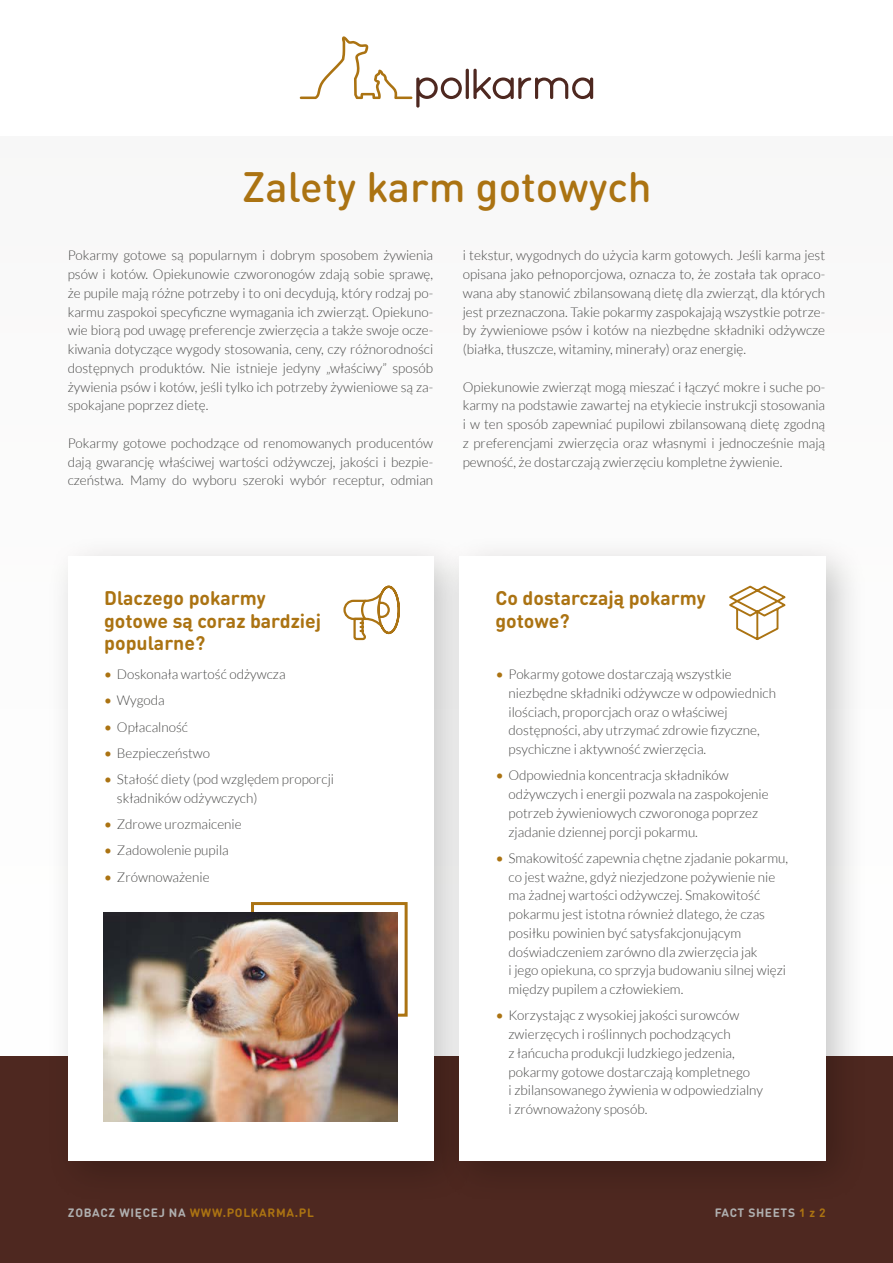
<style>
.page{position:relative;width:893px;height:1263px;background:#fff}
.page>*{position:absolute;margin:0;border:0;box-sizing:border-box;transform-origin:0 0}
.t1{font:500 42px "DIN Round Pro Pl";color:#ab7312}
.t2{font:700 19.5px/22.5px "DIN Round Pro Pl";color:#ab7312}
.t3{font:300 13.5px/18.8px "Lato";color:#484847}
.t4{font:700 12px "DIN Round Pro Pl";letter-spacing:.055em;color:#ab7312}
.t5{font:700 12px "DIN Round Pro Pl";letter-spacing:.045em;color:#afafaf}
.s1{font-weight:400;color:#ab7312}
.s2{color:#afafaf}
.s3{color:#ab7312}
</style>
<div class="page">
<div style="left:0;top:136px;width:893px;height:1127px;background:#fafafa"></div>
<div style="left:0;top:1056px;width:893px;height:207px;background:#4e2820"></div>
<div style="left:46px;top:534px;width:431px;height:670px;background:#000;opacity:.22"></div>
<div style="left:68px;top:556px;width:365px;height:604px;background:#fff"></div>
<div style="left:436px;top:534px;width:433px;height:670px;background:#000;opacity:.22"></div>
<div style="left:459px;top:556px;width:366px;height:604px;background:#fff"></div>
<svg style="left:343px;top:585px;width:57px;height:56px"></svg>
<svg style="left:729px;top:585px;width:57px;height:55px"></svg>
<div style="left:251px;top:902px;width:157px;height:115px;border:3px solid #ab7312"></div>
<img style="left:104px;top:912px;width:293px;height:209px">
<svg style="left:300px;top:36px;width:162px;height:72px"></svg>
<hr style="left:466px;top:69px;width:3px;height:30px;background:#4e2820;border-radius:2px">
<svg style="left:473px;top:69px;width:120px;height:30px"></svg>
<h1 class="t1" style="left:242px;top:158px;width:411px">Zalety karm gotowych</h1>
<p class="t3" style="left:68px;top:246px;width:367px;text-align:justify">Pokarmy gotowe są popularnym i dobrym sposobem żywienia psów i kotów. Opiekunowie czworonogów zdają sobie sprawę, że pupile mają różne potrzeby i to oni decydują, który rodzaj po&shy;karmu zaspokoi specyficzne wymagania ich zwierząt. Opiekuno&shy;wie biorą pod uwagę preferencje zwierzęcia a także swoje ocze&shy;kiwania dotyczące wygody stosowania, ceny, czy różnorodności dostępnych produktów. Nie istnieje jedyny „właściwy” sposób żywienia psów i kotów, jeśli tylko ich potrzeby żywieniowe są za&shy;spokajane poprzez dietę.</p>
<p class="t3" style="left:68px;top:434px;width:367px;text-align:justify">Pokarmy gotowe pochodzące od renomowanych producentów dają gwarancję właściwej wartości odżywczej, jakości i bezpie&shy;czeństwa. Mamy do wyboru szeroki wybór receptur, odmian</p>
<p class="t3" style="left:463px;top:246px;width:364px;text-align:justify">i tekstur, wygodnych do użycia karm gotowych. Jeśli karma jest opisana jako pełnoporcjowa, oznacza to, że została tak opraco&shy;wana aby stanowić zbilansowaną dietę dla zwierząt, dla których jest przeznaczona. Takie pokarmy zaspokajają wszystkie potrze&shy;by żywieniowe psów i kotów na niezbędne składniki odżywcze (białka, tłuszcze, witaminy, minerały) oraz energię.</p>
<p class="t3" style="left:463px;top:377px;width:364px;text-align:justify">Opiekunowie zwierząt mogą mieszać i łączyć mokre i suche po&shy;karmy na podstawie zawartej na etykiecie instrukcji stosowania i w ten sposób zapewniać pupilowi zbilansowaną dietę zgodną z preferencjami zwierzęcia oraz własnymi i jednocześnie mają pewność, że dostarczają zwierzęciu kompletne żywienie.</p>
<h2 class="t2" style="left:104px;top:586px;width:219px">Dlaczego pokarmy gotowe są coraz bardziej popularne?</h2>
<h2 class="t2" style="left:495px;top:586px;width:212px">Co dostarczają pokarmy gotowe?</h2>
<p class="t3" style="left:104px;top:665px;width:183px"><span class="s1">•</span> Doskonała wartość odżywcza</p>
<p class="t3" style="left:104px;top:691px;width:62px"><span class="s1">•</span> Wygoda</p>
<p class="t3" style="left:104px;top:717px;width:85px"><span class="s1">•</span> Opłacalność</p>
<p class="t3" style="left:104px;top:744px;width:108px"><span class="s1">•</span> Bezpieczeństwo</p>
<p class="t3" style="left:117px;top:770px;width:219px;text-indent:-13px"><span class="s1">•</span> Stałość diety (pod względem proporcji składników odżywczych)</p>
<p class="t3" style="left:104px;top:815px;width:139px"><span class="s1">•</span> Zdrowe urozmaicenie</p>
<p class="t3" style="left:104px;top:841px;width:126px"><span class="s1">•</span> Zadowolenie pupila</p>
<p class="t3" style="left:104px;top:867px;width:107px"><span class="s1">•</span> Zrównoważenie</p>
<p class="t3" style="left:508px;top:665px;width:269px;text-indent:-13px"><span class="s1">•</span> Pokarmy gotowe dostarczają wszystkie niezbędne składniki odżywcze w odpowiednich ilościach, proporcjach oraz o właściwej dostępności, aby utrzymać zdrowie fizyczne, psychiczne i aktywność zwierzęcia.</p>
<p class="t3" style="left:508px;top:766px;width:262px;text-indent:-13px"><span class="s1">•</span> Odpowiednia koncentracja składników odżywczych i energii pozwala na zaspokojenie potrzeb żywieniowych czworonoga poprzez zjadanie dziennej porcji pokarmu.</p>
<p class="t3" style="left:508px;top:849px;width:281px;text-indent:-13px"><span class="s1">•</span> Smakowitość zapewnia chętne zjadanie pokarmu, co jest ważne, gdyż niezjedzone pożywienie nie ma żadnej wartości odżywczej. Smakowitość pokarmu jest istotna również dlatego, że czas posiłku powinien być satysfakcjonującym doświadczeniem zarówno dla zwierzęcia jak<br>i jego opiekuna, co sprzyja budowaniu silnej więzi między pupilem a człowiekiem.</p>
<p class="t3" style="left:508px;top:1006px;width:256px;text-indent:-13px"><span class="s1">•</span> Korzystając z wysokiej jakości surowców zwierzęcych i roślinnych pochodzących<br>z łańcucha produkcji ludzkiego jedzenia, pokarmy gotowe dostarczają kompletnego<br>i zbilansowanego żywienia w odpowiedzialny i zrównoważony sposób.</p>
<p class="t4" style="left:68px;top:1204px;width:247px"><span class="s2">Zobacz więcej na</span> www.polkarma.pl</p>
<p class="t5" style="left:715px;top:1204px;width:113px">FACT SHEETS <span class="s3">1 z 2</span></p>
</div>
